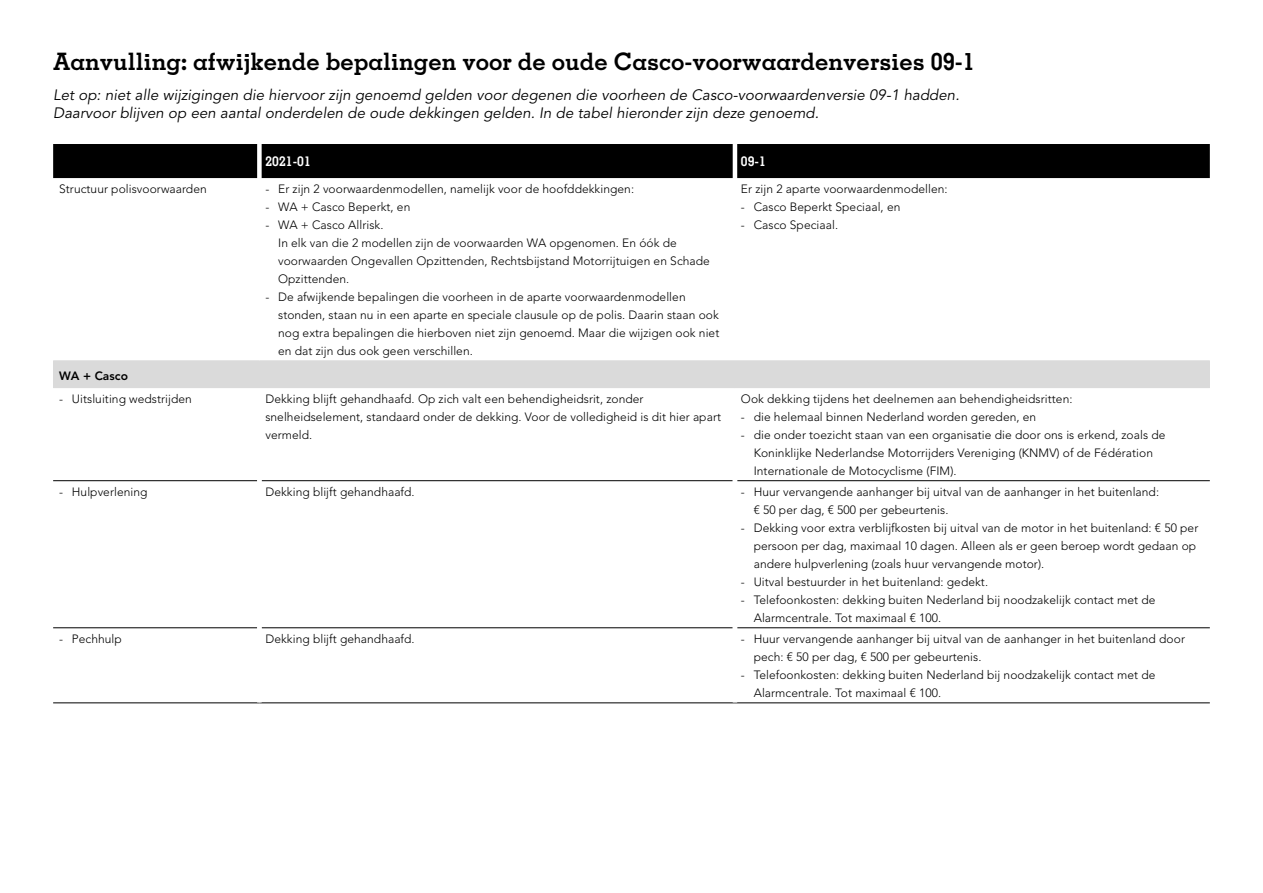
<style>
.page{position:relative;width:1263px;height:893px;background:#fff}
.page>*{position:absolute;margin:0;border:0;box-sizing:border-box;transform-origin:0 0}
.t1{font:700 24px "Memphis LT Std";color:#000}
.t2{font:italic 15px/18px "Avenir LT Std";letter-spacing:.005em;color:#000}
.t3{font:700 13.5px "Memphis LT Std";letter-spacing:.005em;color:#fff}
.t4{font:300 12px/18px "Avenir LT Std";letter-spacing:.005em;color:#000}
.t5{font:800 12px "Avenir LT Std";letter-spacing:.005em;color:#000}
</style>
<div class="page">
<div style="left:53px;top:144px;width:1157px;height:34px;background:#000"></div>
<div style="left:53px;top:361px;width:1157px;height:27px;background:#dadada"></div>
<hr style="left:53px;top:702px;width:206px;height:1px;background:#000">
<hr style="left:259px;top:702px;width:476px;height:1px;background:#000">
<hr style="left:735px;top:702px;width:475px;height:1px;background:#000">
<hr style="left:53px;top:480px;width:204px;height:1px;background:#000">
<hr style="left:262px;top:480px;width:471px;height:1px;background:#000">
<hr style="left:737px;top:480px;width:473px;height:1px;background:#000">
<hr style="left:53px;top:627px;width:204px;height:1px;background:#000">
<hr style="left:262px;top:627px;width:471px;height:1px;background:#000">
<hr style="left:737px;top:627px;width:473px;height:1px;background:#000">
<div style="left:257px;top:144px;width:5px;height:34px;background:#fff"></div>
<hr style="left:733px;top:144px;width:4px;height:34px;background:#fff">
<hr style="left:53px;top:360px;width:206px;height:1px;background:#dadada">
<hr style="left:259px;top:360px;width:476px;height:1px;background:#dadada">
<hr style="left:735px;top:360px;width:475px;height:1px;background:#dadada">
<h1 class="t1" style="left:53px;top:47px;width:923px">Aanvulling: afwijkende bepalingen voor de oude Casco-voorwaardenversies 09-1</h1>
<p class="t2" style="left:53px;top:87px;width:908px">Let op: niet alle wijzigingen die hiervoor zijn genoemd gelden voor degenen die voorheen de Casco-voorwaardenversie 09-1 hadden.<br>Daarvoor blijven op een aantal onderdelen de oude dekkingen gelden. In de tabel hieronder zijn deze genoemd.</p>
<p class="t3" style="left:265px;top:153px;width:47px">2021-01</p>
<p class="t3" style="left:741px;top:153px;width:26px">09-1</p>
<p class="t4" style="left:59px;top:180px;width:149px">Structuur polisvoorwaarden</p>
<p class="t4" style="left:265px;top:180px;width:370px">- Er zijn 2 voorwaardenmodellen, namelijk voor de hoofddekkingen:</p>
<p class="t4" style="left:265px;top:198px;width:146px">- WA + Casco Beperkt, en</p>
<p class="t4" style="left:278px;top:216px;width:433px;text-indent:-13px">- WA + Casco Allrisk.<br>In elk van die 2 modellen zijn de voorwaarden WA opgenomen. En óók de voorwaarden Ongevallen Opzittenden, Rechtsbijstand Motorrijtuigen en Schade Opzittenden.</p>
<p class="t4" style="left:278px;top:288px;width:443px;text-indent:-13px">- De afwijkende bepalingen die voorheen in de aparte voorwaardenmodellen stonden, staan nu in een aparte en speciale clausule op de polis. Daarin staan ook nog extra bepalingen die hierboven niet zijn genoemd. Maar die wijzigen ook niet en dat zijn dus ook geen verschillen.</p>
<p class="t4" style="left:741px;top:180px;width:208px">Er zijn 2 aparte voorwaardenmodellen:</p>
<p class="t4" style="left:741px;top:198px;width:161px">- Casco Beperkt Speciaal, en</p>
<p class="t4" style="left:741px;top:216px;width:99px">- Casco Speciaal.</p>
<p class="t5" style="left:59px;top:368px;width:70px">WA + Casco</p>
<p class="t4" style="left:59px;top:390px;width:134px">- Uitsluiting wedstrijden</p>
<p class="t4" style="left:265px;top:390px;width:457px">Dekking blijft gehandhaafd. Op zich valt een behendigheidsrit, zonder snelheidselement, standaard onder de dekking. Voor de volledigheid is dit hier apart vermeld.</p>
<p class="t4" style="left:741px;top:390px;width:333px">Ook dekking tijdens het deelnemen aan behendigheidsritten:</p>
<p class="t4" style="left:741px;top:408px;width:297px">- die helemaal binnen Nederland worden gereden, en</p>
<p class="t4" style="left:754px;top:426px;width:413px;text-indent:-13px">- die onder toezicht staan van een organisatie die door ons is erkend, zoals de<br>Koninklijke Nederlandse Motorrijders Vereniging (KNMV) of de Fédération<br>Internationale de Motocyclisme (FIM).</p>
<p class="t4" style="left:59px;top:483px;width:90px">- Hulpverlening</p>
<p class="t4" style="left:265px;top:483px;width:151px">Dekking blijft gehandhaafd.</p>
<p class="t4" style="left:754px;top:483px;width:407px;text-indent:-13px">- Huur vervangende aanhanger bij uitval van de aanhanger in het buitenland: € 50 per dag, € 500 per gebeurtenis.</p>
<p class="t4" style="left:754px;top:519px;width:446px;text-indent:-13px">- Dekking voor extra verblijfkosten bij uitval van de motor in het buitenland: € 50 per persoon per dag, maximaal 10 dagen. Alleen als er geen beroep wordt gedaan op andere hulpverlening (zoals huur vervangende motor).</p>
<p class="t4" style="left:741px;top:573px;width:249px">- Uitval bestuurder in het buitenland: gedekt.</p>
<p class="t4" style="left:754px;top:591px;width:403px;text-indent:-13px">- Telefoonkosten: dekking buiten Nederland bij noodzakelijk contact met de<br>Alarmcentrale. Tot maximaal € 100.</p>
<p class="t4" style="left:59px;top:630px;width:64px">- Pechhulp</p>
<p class="t4" style="left:265px;top:630px;width:151px">Dekking blijft gehandhaafd.</p>
<p class="t4" style="left:754px;top:630px;width:433px;text-indent:-13px">- Huur vervangende aanhanger bij uitval van de aanhanger in het buitenland door pech: € 50 per dag, € 500 per gebeurtenis.</p>
<p class="t4" style="left:754px;top:666px;width:403px;text-indent:-13px">- Telefoonkosten: dekking buiten Nederland bij noodzakelijk contact met de<br>Alarmcentrale. Tot maximaal € 100.</p>
</div>
